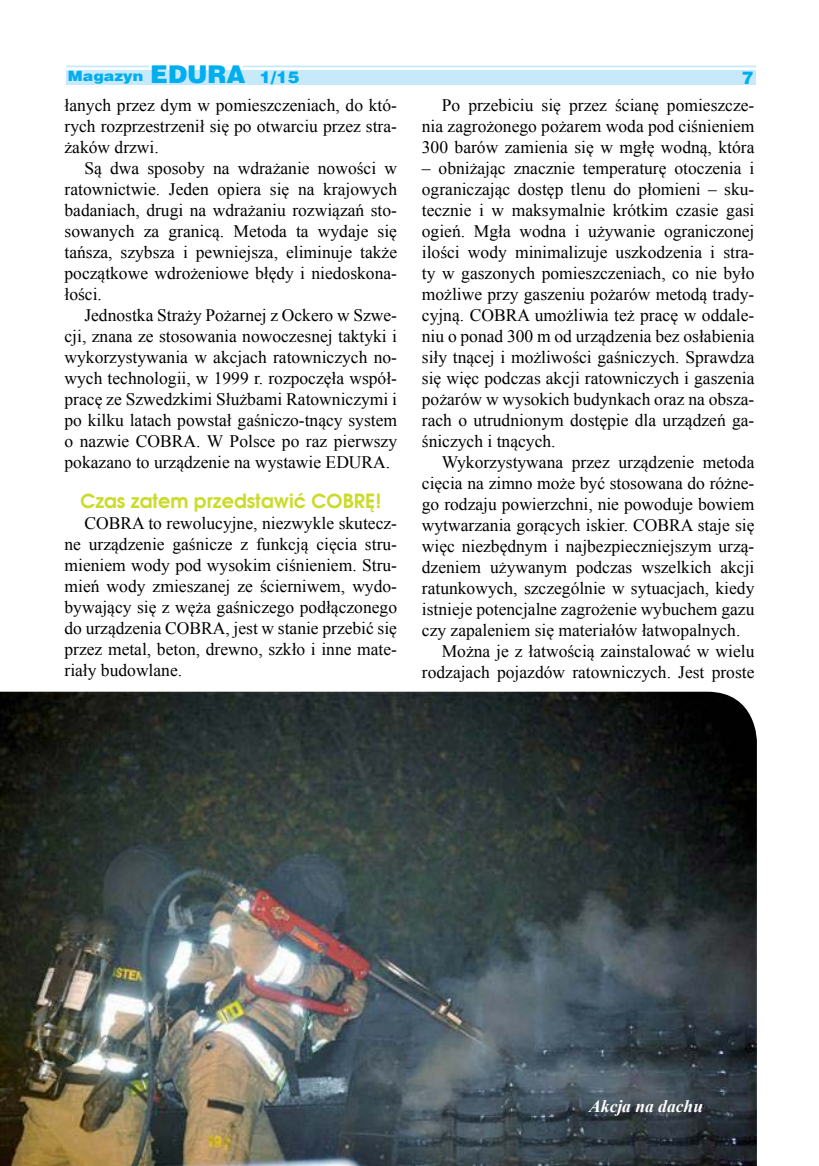
<style>
.page{position:relative;width:819px;height:1166px;background:#fff}
.page>*{position:absolute;margin:0;border:0;box-sizing:border-box;transform-origin:0 0}
.t1{font:700 19.25px "Avalon";color:#cbdb2a}
.t2{font:17.5px/21px "Times New Roman";color:#000;text-align:justify}
.t3{font:italic 700 17.5px "Times New Roman";color:#fff}
.t4{font:900 17.5px "Switzerland";color:#00aeef}
.t5{font:900 14.17px "Switzerland";color:#00aeef;scale:1.11 1}
.s1{font-size:24.5px}
.s2{font-size:16.28px}
</style>
<div class="page">
<div style="left:66px;top:70px;width:690px;height:15px;background:#c7eafb"></div>
<hr style="left:66px;top:66px;width:690px;height:1px;background:#c7eafb">
<div style="left:149px;top:56px;width:94px;height:12px;background:#fff"></div>
<img style="left:0;top:692px;width:756px;height:474px">
<svg style="left:735px;top:1096px;width:18px;height:11px"></svg>
<p class="t5" style="left:68px;top:68px;width:210px">Magazyn <span class="s1">EDURA</span> <span class="s2">1/15</span></p>
<p class="t4" style="left:741px;top:68px;width:13px">7</p>
<p class="t2" style="left:64px;top:94px;width:334px">łanych przez dym w pomieszczeniach, do któ&shy;rych rozprzestrzenił się po otwarciu przez stra&shy;żaków drzwi.</p>
<p class="t2" style="left:64px;top:157px;width:334px;text-indent:20px">Są dwa sposoby na wdrażanie nowości w ratownictwie. Jeden opiera się na krajowych badaniach, drugi na wdrażaniu rozwiązań sto&shy;sowanych za granicą. Metoda ta wydaje się tańsza, szybsza i pewniejsza, eliminuje także początkowe wdrożeniowe błędy i niedoskona&shy;łości.</p>
<p class="t2" style="left:64px;top:304px;width:334px;text-indent:20px">Jednostka Straży Pożarnej z Ockero w Szwe&shy;cji, znana ze stosowania nowoczesnej taktyki i wykorzystywania w akcjach ratowniczych no&shy;wych technologii, w 1999 r. rozpoczęła współ&shy;pracę ze Szwedzkimi Służbami Ratowniczymi i po kilku latach powstał gaśniczo-tnący system o nazwie COBRA. W Polsce po raz pierwszy pokazano to urządzenie na wystawie EDURA.</p>
<p class="t1" style="left:80px;top:488px;width:302px">Czas zatem przedstawić COBRĘ!</p>
<p class="t2" style="left:64px;top:512px;width:334px;text-indent:20px">COBRA to rewolucyjne, niezwykle skutecz&shy;ne urządzenie gaśnicze z funkcją cięcia stru&shy;mieniem wody pod wysokim ciśnieniem. Stru&shy;mień wody zmieszanej ze ścierniwem, wydo&shy;bywający się z węża gaśniczego podłączonego do urządzenia COBRA, jest w stanie przebić się przez metal, beton, drewno, szkło i inne mate&shy;riały budowlane.</p>
<p class="t2" style="left:422px;top:94px;width:334px;text-indent:20px">Po przebiciu się przez ścianę pomieszcze&shy;nia zagrożonego pożarem woda pod ciśnieniem 300 barów zamienia się w mgłę wodną, która</p>
<p class="t2" style="left:422px;top:157px;width:334px">– obniżając znacznie temperaturę otoczenia i ograniczając dostęp tlenu do płomieni – sku&shy;tecznie i w maksymalnie krótkim czasie gasi ogień. Mgła wodna i używanie ograniczonej ilości wody minimalizuje uszkodzenia i stra&shy;ty w gaszonych pomieszczeniach, co nie było możliwe przy gaszeniu pożarów metodą trady&shy;cyjną. COBRA umożliwia też pracę w oddale&shy;niu o ponad 300 m od urządzenia bez osłabienia siły tnącej i możliwości gaśniczych. Sprawdza się więc podczas akcji ratowniczych i gaszenia pożarów w wysokich budynkach oraz na obsza&shy;rach o utrudnionym dostępie dla urządzeń ga&shy;śniczych i tnących.</p>
<p class="t2" style="left:441px;top:451px;width:314px">Wykorzystywana przez urządzenie metoda</p>
<p class="t2" style="left:422px;top:472px;width:334px">cięcia na zimno może być stosowana do różne-</p>
<p class="t2" style="left:422px;top:493px;width:334px">go rodzaju powierzchni, nie powoduje bowiem</p>
<p class="t2" style="left:422px;top:514px;width:334px">wytwarzania gorących iskier. COBRA staje się</p>
<p class="t2" style="left:422px;top:535px;width:334px">więc niezbędnym i najbezpieczniejszym urzą-</p>
<p class="t2" style="left:422px;top:556px;width:334px">dzeniem używanym podczas wszelkich akcji</p>
<p class="t2" style="left:422px;top:577px;width:334px">ratunkowych, szczególnie w sytuacjach, kiedy</p>
<p class="t2" style="left:422px;top:598px;width:334px">istnieje potencjalne zagrożenie wybuchem gazu</p>
<p class="t2" style="left:422px;top:619px;width:320px">czy zapaleniem się materiałów łatwopalnych.</p>
<p class="t2" style="left:441px;top:640px;width:314px">Można je z łatwością zainstalować w wielu</p>
<p class="t2" style="left:422px;top:661px;width:334px">rodzajach pojazdów ratowniczych. Jest proste</p>
<p class="t3" style="left:589px;top:1094px;width:115px">Akcja na dachu</p>
</div>
